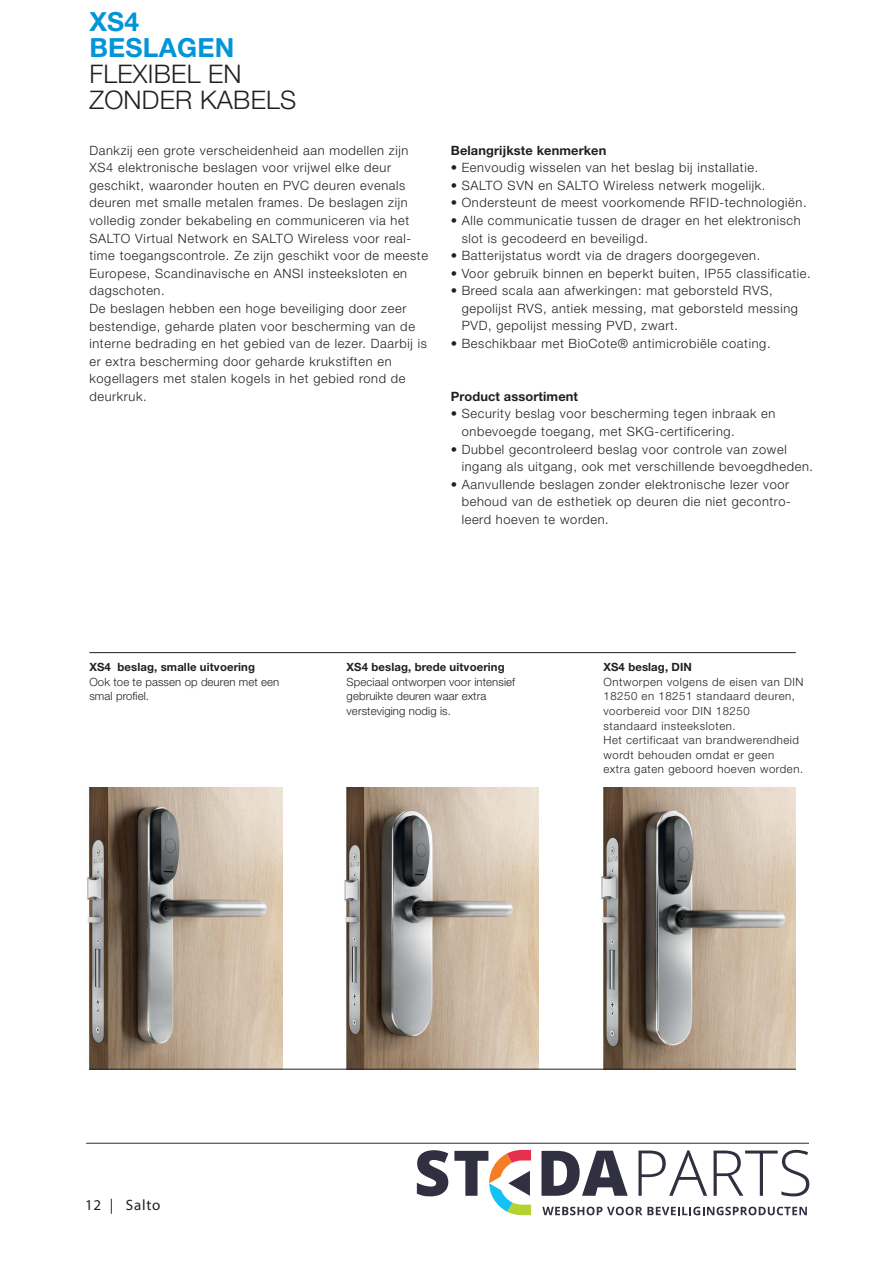
<style>
.page{position:relative;width:893px;height:1263px;background:#fff}
.page>*{position:absolute;margin:0;border:0;box-sizing:border-box;transform-origin:0 0}
.t1{font:700 26.4px/26.4px "Helvetica Neue LT Std";letter-spacing:.01em;color:#0095d9}
.t2{font:300 25.65px/25.7px "Helvetica Neue LT Std";letter-spacing:.01em;color:#231f20}
.t3{font:15px "Myriad Pro";letter-spacing:.05em;color:#231f20}
.t4{font:300 12.9px/17.5px "Helvetica Neue LT Std";letter-spacing:.05em;color:#231f20}
.t5{font:700 12.9px "Helvetica Neue LT Std";letter-spacing:.01em;color:#231f20}
.t6{font:300 11.4px/14.7px "Helvetica Neue LT Std";letter-spacing:.05em;color:#231f20}
.t7{font:300 11.4px/14.7px "Helvetica Neue LT Std";letter-spacing:.01em;color:#231f20}
.t8{font:700 11.4px "Helvetica Neue LT Std";letter-spacing:.01em;color:#231f20}
</style>
<div class="page">
<svg style="left:542px;top:1207px;width:265px;height:8px"></svg>
<svg style="left:417px;top:1150px;width:31px;height:46px"></svg>
<svg style="left:541px;top:1151px;width:87px;height:45px"></svg>
<svg style="left:638px;top:1150px;width:69px;height:46px"></svg>
<svg style="left:714px;top:1150px;width:95px;height:46px"></svg>
<svg style="left:454px;top:1150px;width:77px;height:65px"></svg>
<hr style="left:86px;top:1143px;width:723px;height:1px;background:#303141">
<img style="left:344px;top:788px;width:195px;height:281px">
<img style="left:87px;top:788px;width:195px;height:281px">
<img style="left:600px;top:788px;width:196px;height:281px">
<hr style="left:89px;top:652px;width:707px;height:1px;background:#231f20">
<hr style="left:89px;top:1069px;width:707px;height:1px;background:#231f20">
<h1 class="t1" style="left:89px;top:11px;width:147px">XS4<br>BESLAGEN</h1>
<h2 class="t2" style="left:89px;top:63px;width:208px">FLEXIBEL EN<br>ZONDER KABELS</h2>
<p class="t4" style="left:89px;top:143px;width:340px">Dankzij een grote verscheidenheid aan modellen zijn XS4 elektronische beslagen voor vrijwel elke deur geschikt, waaronder houten en PVC deuren evenals deuren met smalle metalen frames. De beslagen zijn volledig zonder bekabeling en communiceren via het SALTO Virtual Network en SALTO Wireless voor real&shy;time toegangscontrole. Ze zijn geschikt voor de meeste Europese, Scandinavische en ANSI insteeksloten en dagschoten.<br>De beslagen hebben een hoge beveiliging door zeer bestendige, geharde platen voor bescherming van de interne bedrading en het gebied van de lezer. Daarbij is er extra bescherming door geharde krukstiften en kogellagers met stalen kogels in het gebied rond de deurkruk.</p>
<p class="t5" style="left:451px;top:145px;width:157px">Belangrijkste kenmerken</p>
<p class="t4" style="left:451px;top:160px;width:309px">• Eenvoudig wisselen van het beslag bij installatie.</p>
<p class="t4" style="left:451px;top:178px;width:316px">• SALTO SVN en SALTO Wireless netwerk mogelijk.</p>
<p class="t4" style="left:451px;top:195px;width:357px">• Ondersteunt de meest voorkomende RFID-technologiën.</p>
<p class="t4" style="left:462px;top:213px;width:341px;text-indent:-11px">• Alle communicatie tussen de drager en het elektronisch slot is gecodeerd en beveiligd.</p>
<p class="t4" style="left:451px;top:248px;width:311px">• Batterijstatus wordt via de dragers doorgegeven.</p>
<p class="t4" style="left:451px;top:266px;width:361px">• Voor gebruik binnen en beperkt buiten, IP55 classificatie.</p>
<p class="t4" style="left:462px;top:283px;width:338px;text-indent:-11px">• Breed scala aan afwerkingen: mat geborsteld RVS, gepolijst RVS, antiek messing, mat geborsteld messing<br>PVD, gepolijst messing PVD, zwart.</p>
<p class="t4" style="left:451px;top:336px;width:321px">• Beschikbaar met BioCote® antimicrobiële coating.</p>
<p class="t5" style="left:451px;top:391px;width:129px">Product assortiment</p>
<p class="t4" style="left:462px;top:406px;width:315px;text-indent:-11px">• Security beslag voor bescherming tegen inbraak en onbevoegde toegang, met SKG-certificering.</p>
<p class="t4" style="left:462px;top:441px;width:353px;text-indent:-11px">• Dubbel gecontroleerd beslag voor controle van zowel ingang als uitgang, ook met verschillende bevoegdheden.</p>
<p class="t4" style="left:462px;top:477px;width:331px;text-indent:-11px">• Aanvullende beslagen zonder elektronische lezer voor behoud van de esthetiek op deuren die niet gecontro&shy;leerd hoeven te worden.</p>
<p class="t8" style="left:89px;top:662px;width:167px">XS4 beslag, smalle uitvoering</p>
<p class="t7" style="left:89px;top:675px;width:191px">Ook toe te passen op deuren met een smal profiel.</p>
<p class="t8" style="left:347px;top:662px;width:160px">XS4 beslag, brede uitvoering</p>
<p class="t7" style="left:347px;top:675px;width:170px">Speciaal ontworpen voor intensief gebruikte deuren waar extra versteviging nodig is.</p>
<p class="t8" style="left:603px;top:662px;width:90px">XS4 beslag, DIN</p>
<p class="t6" style="left:603px;top:675px;width:202px">Ontworpen volgens de eisen van DIN<br>18250 en 18251 standaard deuren, voorbereid voor DIN 18250 standaard insteeksloten.<br>Het certificaat van brandwerendheid wordt behouden omdat er geen<br>extra gaten geboord hoeven worden.</p>
<p class="t3" style="left:85px;top:1196px;width:77px">12 | Salto</p>
</div>
